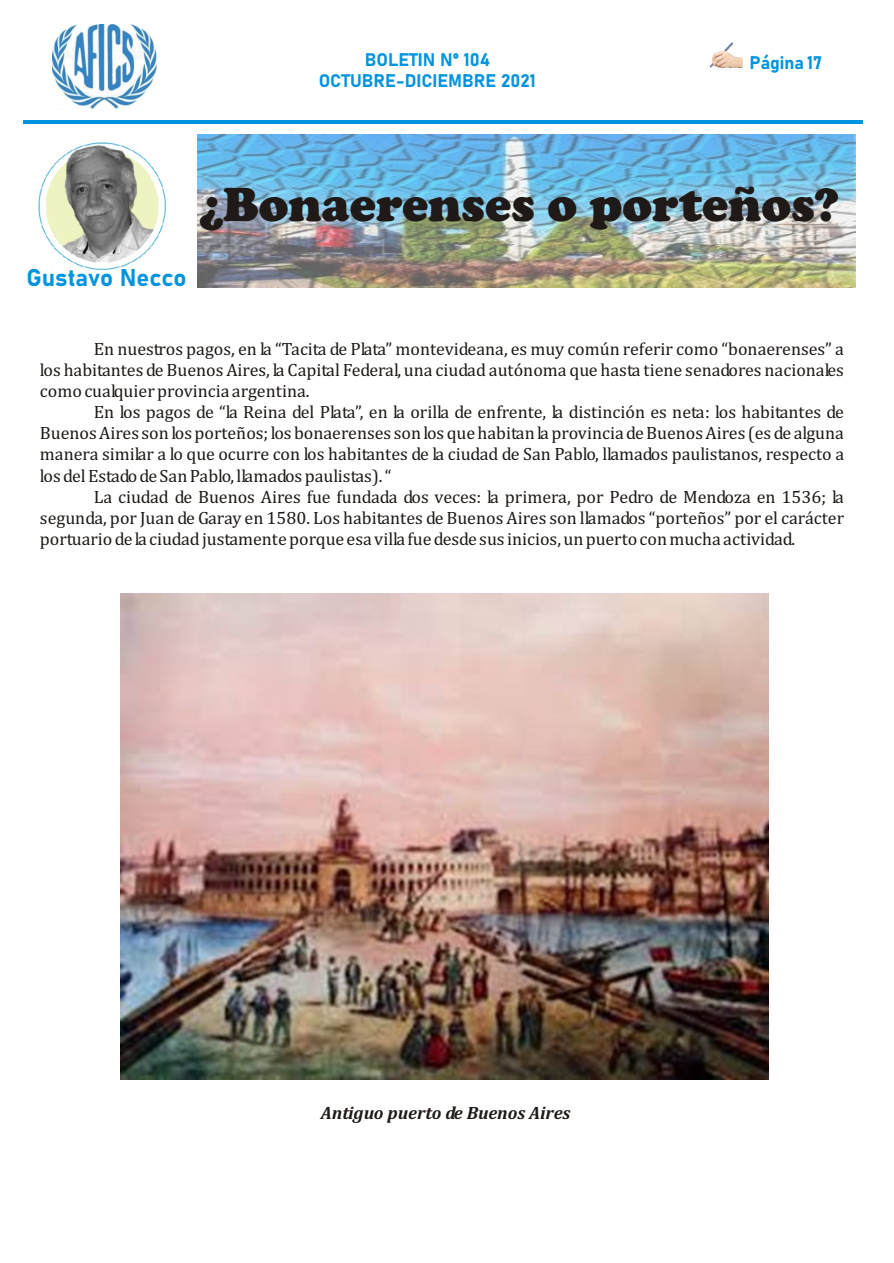
<style>
.page{position:relative;width:894px;height:1263px;background:#fff}
.page>*{position:absolute;margin:0;border:0;box-sizing:border-box;transform-origin:0 0}
.t1{font:900 49.5px "Cooper";color:#1f1a17}
.t2{font:700 24px "Bahnschrift";color:#0094de}
.t3{font:18px/21.1px "Cambria";color:#1f1a17;text-align:justify}
.t4{font:700 18px "Bahnschrift";color:#0094de}
.t5{font:italic 700 18px "Cambria";color:#1f1a17}
</style>
<div class="page">
<img style="left:197px;top:135px;width:659px;height:152px">
<hr style="left:23px;top:120px;width:840px;height:4px;background:#0094de">
<img style="left:709px;top:42px;width:33px;height:25px">
<img style="left:53px;top:24px;width:103px;height:85px">
<img style="left:38px;top:142px;width:129px;height:129px">
<img style="left:120px;top:593px;width:648px;height:486px">
<p class="t4" style="left:365px;top:51px;width:127px">BOLETIN Nº 104</p>
<p class="t4" style="left:749px;top:55px;width:74px">Página 17</p>
<p class="t4" style="left:319px;top:73px;width:219px">OCTUBRE-DICIEMBRE 2021</p>
<h1 class="t1" style="left:199px;top:188px;width:641px">¿Bonaerenses o porteños?</h1>
<h2 class="t2" style="left:26px;top:267px;width:162px">Gustavo Necco</h2>
<p class="t3" style="left:40px;top:339px;width:806px;text-indent:54px">En nuestros pagos, en la “Tacita de Plata” montevideana, es muy común referir como “bonaerenses” a los habitantes de Buenos Aires, la Capital Federal, una ciudad autónoma que hasta tiene senadores nacionales como cualquier provincia argentina.</p>
<p class="t3" style="left:40px;top:403px;width:806px;text-indent:54px">En los pagos de “la Reina del Plata”, en la orilla de enfrente, la distinción es neta: los habitantes de Buenos Aires son los porteños; los bonaerenses son los que habitan la provincia de Buenos Aires (es de alguna manera similar a lo que ocurre con los habitantes de la ciudad de San Pablo, llamados paulistanos, respecto a los del Estado de San Pablo, llamados paulistas). “</p>
<p class="t3" style="left:40px;top:487px;width:806px;text-indent:54px">La ciudad de Buenos Aires fue fundada dos veces: la primera, por Pedro de Mendoza en 1536; la segunda, por Juan de Garay en 1580. Los habitantes de Buenos Aires son llamados “porteños” por el carácter portuario de la ciudad justamente porque esa villa fue desde sus inicios, un puerto con mucha actividad.</p>
<p class="t5" style="left:321px;top:1105px;width:251px">Antiguo puerto de Buenos Aires</p>
</div>
